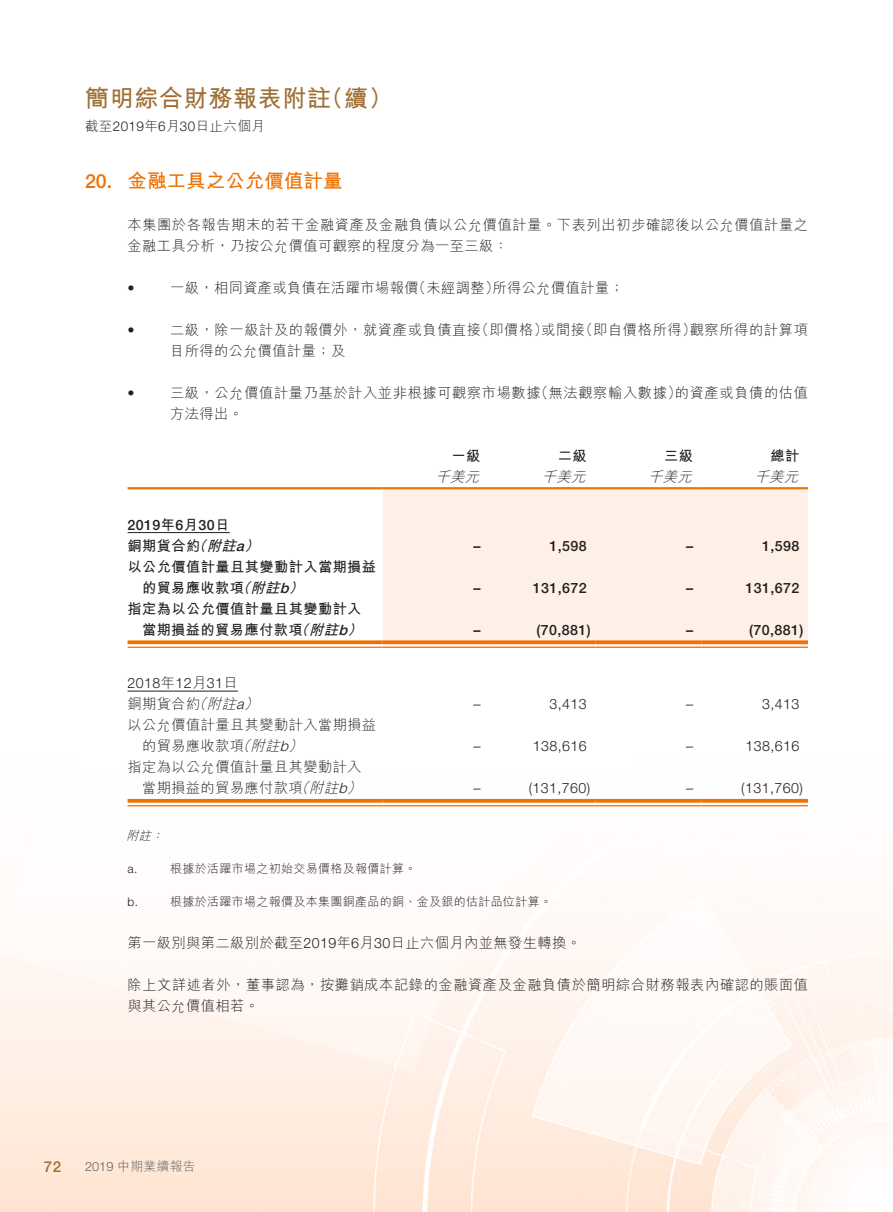
<style>
.page{position:relative;width:893px;height:1212px;background:#fff}
.page>*{position:absolute;margin:0;border:0;box-sizing:border-box;transform-origin:0 0}
.t1{font:700 24px "M Hei HK";letter-spacing:.03em;color:#9f6f35}
.t2{font:700 19.5px "M Hei HK";letter-spacing:.005em;color:#ef7100}
.t3{font:500 15px "Helvetica Neue LT Std";color:#9f6f35}
.t4{font:300 14.25px/21px "M Hei HK";letter-spacing:.04em;color:#231f20}
.t5{font:700 14.25px/21px "M Hei HK";letter-spacing:.03em;color:#231f20}
.t6{font:300 14.25px "Helvetica Neue LT Std";letter-spacing:.03em;color:#231f20}
.t7{font:500 14.25px "Helvetica Neue LT Std";letter-spacing:.03em;color:#231f20}
.t8{font:italic 300 14.25px "M Hei HK";color:#231f20}
.t9{font:300 13.5px "M Hei HK";letter-spacing:.03em;color:#231f20}
.t10{font:300 12.75px "M Hei HK";letter-spacing:.03em;color:#636366}
.t11{font:300 12px "M Hei HK";letter-spacing:.03em;color:#231f20}
.t12{font:300 12px "Helvetica Neue LT Std";color:#231f20}
.t13{font:italic 300 12px "M Hei HK";color:#231f20}
.s1{font-family:"Helvetica Neue LT Std"}
.s2{font-family:"Helvetica Neue LT Std";font-weight:500}
.s3{font-family:"M Hei HK";font-weight:700}
.s4{font-style:italic}
.s5{font-family:"Helvetica Neue LT Std";font-weight:500;font-style:italic}
.s6{font-family:"M Hei HK"}
.s7{font-family:"Helvetica Neue LT Std";font-style:italic}
</style>
<div class="page">
<img style="left:0;top:487px;width:893px;height:725px">
<div style="left:383px;top:489px;width:425px;height:158px;background:#fff0e7"></div>
<hr style="left:128px;top:487px;width:255px;height:2px;background:#ef7100">
<hr style="left:383px;top:487px;width:106px;height:2px;background:#ef7100">
<hr style="left:489px;top:487px;width:106px;height:2px;background:#ef7100">
<hr style="left:595px;top:487px;width:107px;height:2px;background:#ef7100">
<hr style="left:702px;top:487px;width:106px;height:2px;background:#ef7100">
<hr style="left:128px;top:532px;width:102px;height:1px;background:#231f20">
<svg style="left:128px;top:640px;width:255px;height:4px"></svg>
<hr style="left:128px;top:647px;width:255px;height:1px;background:#ef7100">
<svg style="left:383px;top:640px;width:106px;height:4px"></svg>
<hr style="left:383px;top:647px;width:106px;height:1px;background:#ef7100">
<svg style="left:489px;top:640px;width:106px;height:4px"></svg>
<hr style="left:489px;top:647px;width:106px;height:1px;background:#ef7100">
<svg style="left:595px;top:640px;width:107px;height:4px"></svg>
<hr style="left:595px;top:647px;width:107px;height:1px;background:#ef7100">
<svg style="left:702px;top:640px;width:106px;height:4px"></svg>
<hr style="left:702px;top:647px;width:106px;height:1px;background:#ef7100">
<hr style="left:128px;top:691px;width:110px;height:1px;background:#231f20">
<svg style="left:128px;top:799px;width:255px;height:4px"></svg>
<hr style="left:128px;top:805px;width:255px;height:1px;background:#ef7100">
<svg style="left:383px;top:799px;width:106px;height:4px"></svg>
<hr style="left:383px;top:805px;width:106px;height:1px;background:#ef7100">
<svg style="left:489px;top:799px;width:106px;height:4px"></svg>
<hr style="left:489px;top:805px;width:106px;height:1px;background:#ef7100">
<svg style="left:595px;top:799px;width:107px;height:4px"></svg>
<hr style="left:595px;top:805px;width:107px;height:1px;background:#ef7100">
<svg style="left:702px;top:799px;width:106px;height:4px"></svg>
<hr style="left:702px;top:805px;width:106px;height:1px;background:#ef7100">
<h1 class="t1" style="left:85px;top:80px;width:309px">簡明綜合財務報表附註（續）</h1>
<p class="t9" style="left:85px;top:119px;width:181px">截至<span class="s1">2019</span>年<span class="s1">6</span>月<span class="s1">30</span>日止六個月</p>
<h2 class="t2" style="left:85px;top:166px;width:259px"><span class="s2">20.</span> 金融工具之公允價值計量</h2>
<p class="t4" style="left:128px;top:214px;width:682px">本集團於各報告期末的若干金融資產及金融負債以公允價值計量。下表列出初步確認後以公允價值計量之金融工具分析，乃按公允價值可觀察的程度分為一至三級：</p>
<p class="t6" style="left:128px;top:279px;width:9px">•</p>
<p class="t4" style="left:170px;top:277px;width:455px">一級，相同資產或負債在活躍市場報價（未經調整）所得公允價值計量；</p>
<p class="t6" style="left:128px;top:321px;width:9px">•</p>
<p class="t4" style="left:170px;top:319px;width:639px">二級，除一級計及的報價外，就資產或負債直接（即價格）或間接（即自價格所得）觀察所得的計算項目所得的公允價值計量；及</p>
<p class="t6" style="left:128px;top:384px;width:9px">•</p>
<p class="t4" style="left:170px;top:382px;width:639px">三級，公允價值計量乃基於計入並非根據可觀察市場數據（無法觀察輸入數據）的資產或負債的估值方法得出。</p>
<p class="t5" style="left:452px;top:444px;width:30px">一級</p>
<p class="t5" style="left:558px;top:444px;width:30px">二級</p>
<p class="t5" style="left:664px;top:444px;width:30px">三級</p>
<p class="t5" style="left:770px;top:444px;width:30px">總計</p>
<p class="t8" style="left:435px;top:469px;width:49px">千美元</p>
<p class="t8" style="left:542px;top:469px;width:49px">千美元</p>
<p class="t8" style="left:648px;top:469px;width:49px">千美元</p>
<p class="t8" style="left:754px;top:469px;width:49px">千美元</p>
<p class="t7" style="left:128px;top:516px;width:103px">2019<span class="s3">年</span>6<span class="s3">月</span>30<span class="s3">日</span></p>
<p class="t5" style="left:128px;top:534px;width:137px">銅期貨合約<span class="s4">（附註</span><span class="s5">a</span><span class="s4">）</span></p>
<p class="t7" style="left:473px;top:537px;width:9px">–</p>
<p class="t7" style="left:550px;top:537px;width:39px">1,598</p>
<p class="t7" style="left:686px;top:537px;width:9px">–</p>
<p class="t7" style="left:762px;top:537px;width:39px">1,598</p>
<p class="t5" style="left:142px;top:555px;width:236px;text-indent:-14px">以公允價值計量且其變動計入當期損益的貿易應收款項<span class="s4">（附註</span><span class="s5">b</span><span class="s4">）</span></p>
<p class="t7" style="left:473px;top:579px;width:9px">–</p>
<p class="t7" style="left:533px;top:579px;width:55px">131,672</p>
<p class="t7" style="left:686px;top:579px;width:9px">–</p>
<p class="t7" style="left:745px;top:579px;width:55px">131,672</p>
<p class="t5" style="left:142px;top:597px;width:226px;text-indent:-14px">指定為以公允價值計量且其變動計入當期損益的貿易應付款項<span class="s4">（附註</span><span class="s5">b</span><span class="s4">）</span></p>
<p class="t7" style="left:473px;top:621px;width:9px">–</p>
<p class="t7" style="left:536px;top:621px;width:56px">(70,881)</p>
<p class="t7" style="left:686px;top:621px;width:9px">–</p>
<p class="t7" style="left:749px;top:621px;width:56px">(70,881)</p>
<p class="t6" style="left:128px;top:674px;width:112px">2018<span class="s6">年</span>12<span class="s6">月</span>31<span class="s6">日</span></p>
<p class="t4" style="left:128px;top:693px;width:136px">銅期貨合約<span class="s4">（附註</span><span class="s7">a</span><span class="s4">）</span></p>
<p class="t6" style="left:473px;top:695px;width:9px">–</p>
<p class="t6" style="left:550px;top:695px;width:39px">3,413</p>
<p class="t6" style="left:686px;top:695px;width:9px">–</p>
<p class="t6" style="left:762px;top:695px;width:39px">3,413</p>
<p class="t4" style="left:142px;top:714px;width:236px;text-indent:-14px">以公允價值計量且其變動計入當期損益的貿易應收款項<span class="s4">（附註</span><span class="s7">b</span><span class="s4">）</span></p>
<p class="t6" style="left:473px;top:737px;width:9px">–</p>
<p class="t6" style="left:533px;top:737px;width:55px">138,616</p>
<p class="t6" style="left:686px;top:737px;width:9px">–</p>
<p class="t6" style="left:745px;top:737px;width:55px">138,616</p>
<p class="t4" style="left:128px;top:756px;width:239px;text-align:right">指定為以公允價值計量且其變動計入當期損益的貿易應付款項<span class="s4">（附註</span><span class="s7">b</span><span class="s4">）</span></p>
<p class="t6" style="left:473px;top:779px;width:9px">–</p>
<p class="t6" style="left:529px;top:779px;width:63px">(131,760)</p>
<p class="t6" style="left:686px;top:779px;width:9px">–</p>
<p class="t6" style="left:741px;top:779px;width:63px">(131,760)</p>
<p class="t13" style="left:126px;top:830px;width:41px">附註：</p>
<p class="t12" style="left:128px;top:862px;width:11px">a.</p>
<p class="t11" style="left:170px;top:863px;width:248px">根據於活躍市場之初始交易價格及報價計算。</p>
<p class="t12" style="left:128px;top:895px;width:12px">b.</p>
<p class="t11" style="left:170px;top:896px;width:384px">根據於活躍市場之報價及本集團銅產品的銅、金及銀的估計品位計算。</p>
<p class="t4" style="left:128px;top:932px;width:455px">第一級別與第二級別於截至<span class="s1">2019</span>年<span class="s1">6</span>月<span class="s1">30</span>日止六個月內並無發生轉換。</p>
<p class="t4" style="left:128px;top:974px;width:682px">除上文詳述者外，董事認為，按攤銷成本記錄的金融資產及金融負債於簡明綜合財務報表內確認的賬面值與其公允價值相若。</p>
<p class="t3" style="left:44px;top:1158px;width:19px">72</p>
<p class="t10" style="left:85px;top:1160px;width:112px"><span class="s1">2019</span> 中期業續報告</p>
</div>
